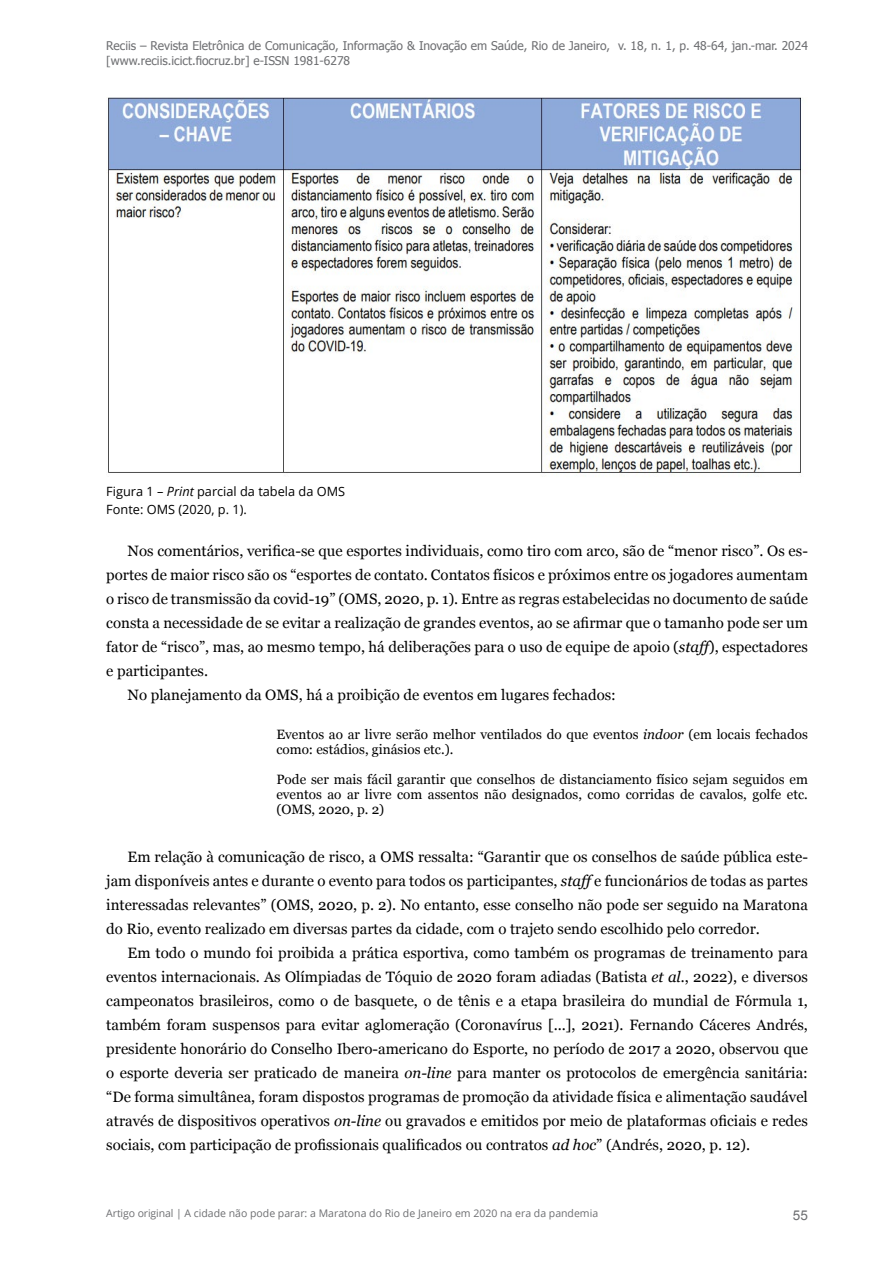
<style>
.page{position:relative;width:893px;height:1263px;background:#fff}
.page>*{position:absolute;margin:0;border:0;box-sizing:border-box;transform-origin:0 0}
.corpo-texto{font:15px/24px "Georgia";color:#000;text-align:justify}
.citacao1{font:13.5px/15px "Georgia";color:#000}
.t1{font:13.5px "Arial";color:#6d6e71}
.legenda{font:12.75px "Open Sans";color:#000}
.t2{font:12px/15px "Tahoma";color:#6d6e71}
.t3{font:10.5px "Open Sans";color:#6d6e71}
.s1{font-style:italic}
</style>
<div class="page">
<img style="left:108px;top:98px;width:693px;height:379px">
<p class="t2" style="left:106px;top:38px;width:703px">Reciis – Revista Eletrônica de Comunicação, Informação &amp; Inovação em Saúde, Rio de Janeiro, v. 18, n. 1, p. 48-64, jan.-mar. 2024 [www.reciis.icict.fiocruz.br] e-ISSN 1981-6278</p>
<p class="legenda" style="left:106px;top:483px;width:240px">Figura 1 – <span class="s1">Print</span> parcial da tabela da OMS</p>
<p class="legenda" style="left:106px;top:501px;width:142px">Fonte: OMS (2020, p. 1).</p>
<p class="corpo-texto" style="left:106px;top:539px;width:703px;text-indent:21px">Nos comentários, verifica-se que esportes individuais, como tiro com arco, são de “menor risco”. Os es&shy;portes de maior risco são os “esportes de contato. Contatos físicos e próximos entre os jogadores aumentam o risco de transmissão da covid-19” (OMS, 2020, p. 1). Entre as regras estabelecidas no documento de saúde consta a necessidade de se evitar a realização de grandes eventos, ao se afirmar que o tamanho pode ser um fator de “risco”, mas, ao mesmo tempo, há deliberações para o uso de equipe de apoio (<span class="s1">staff</span>), espectadores e participantes.</p>
<p class="corpo-texto" style="left:128px;top:683px;width:490px">No planejamento da OMS, há a proibição de eventos em lugares fechados:</p>
<p class="citacao1" style="left:276px;top:727px;width:533px">Eventos ao ar livre serão melhor ventilados do que eventos <span class="s1">indoor</span> (em locais fechados como: estádios, ginásios etc.).</p>
<p class="citacao1" style="left:276px;top:772px;width:533px;text-align:justify">Pode ser mais fácil garantir que conselhos de distanciamento físico sejam seguidos em eventos ao ar livre com assentos não designados, como corridas de cavalos, golfe etc. (OMS, 2020, p. 2)</p>
<p class="corpo-texto" style="left:106px;top:845px;width:703px;text-indent:21px">Em relação à comunicação de risco, a OMS ressalta: “Garantir que os conselhos de saúde pública este&shy;jam disponíveis antes e durante o evento para todos os participantes, <span class="s1">staff</span> e funcionários de todas as partes interessadas relevantes” (OMS, 2020, p. 2). No entanto, esse conselho não pode ser seguido na Maratona do Rio, evento realizado em diversas partes da cidade, com o trajeto sendo escolhido pelo corredor.</p>
<p class="corpo-texto" style="left:106px;top:941px;width:703px;text-indent:21px">Em todo o mundo foi proibida a prática esportiva, como também os programas de treinamento para eventos internacionais. As Olímpiadas de Tóquio de 2020 foram adiadas (Batista <span class="s1">et al.</span>, 2022), e diversos campeonatos brasileiros, como o de basquete, o de tênis e a etapa brasileira do mundial de Fórmula 1, também foram suspensos para evitar aglomeração (Coronavírus [...], 2021). Fernando Cáceres Andrés, presidente honorário do Conselho Ibero-americano do Esporte, no período de 2017 a 2020, observou que o esporte deveria ser praticado de maneira <span class="s1">on-line</span> para manter os protocolos de emergência sanitária: “De forma simultânea, foram dispostos programas de promoção da atividade física e alimentação saudável através de dispositivos operativos <span class="s1">on-line</span> ou gravados e emitidos por meio de plataformas oficiais e redes sociais, com participação de profissionais qualificados ou contratos <span class="s1">ad hoc</span>” (Andrés, 2020, p. 12).</p>
<p class="t3" style="left:106px;top:1206px;width:493px">Artigo original | A cidade não pode parar: a Maratona do Rio de Janeiro em 2020 na era da pandemia</p>
<p class="t1" style="left:793px;top:1206px;width:17px">55</p>
</div>
